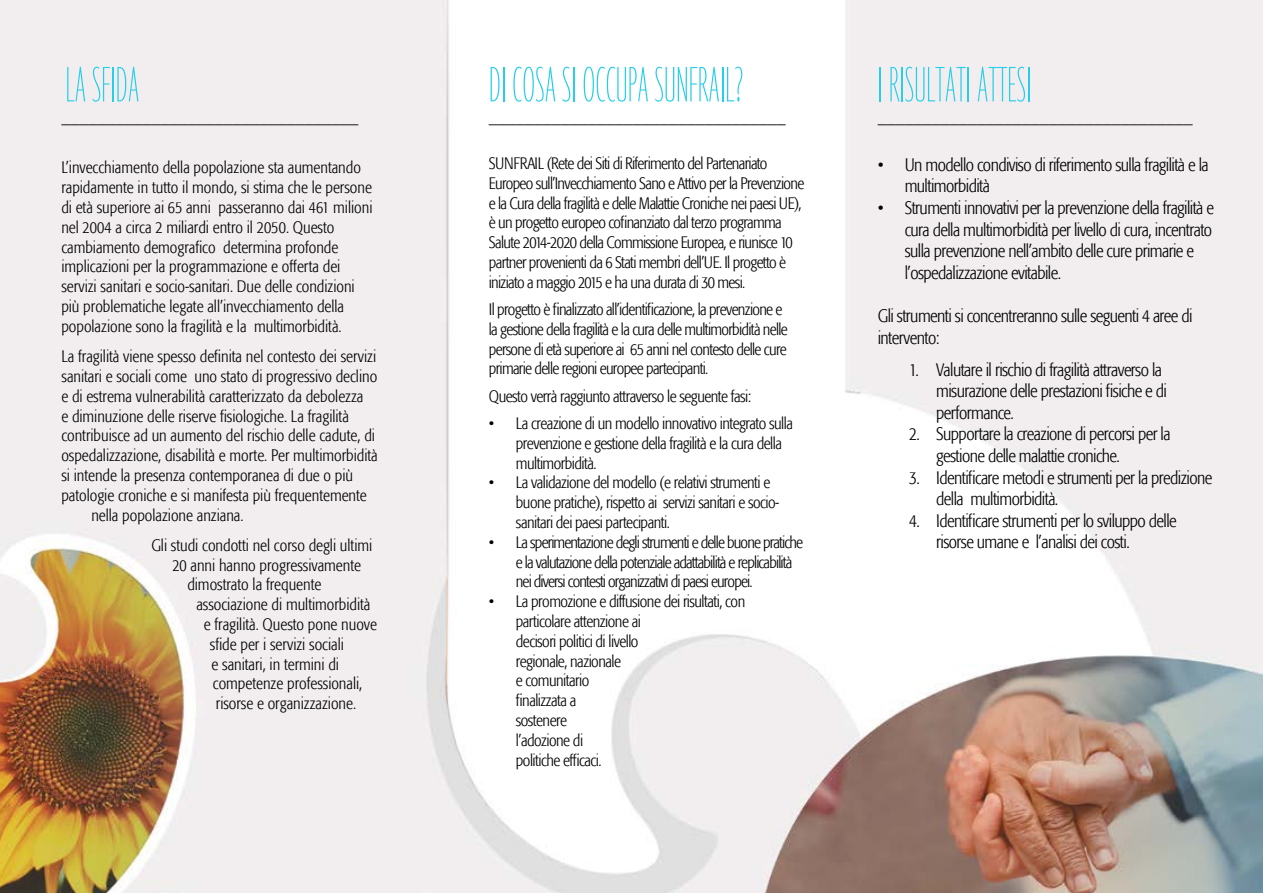
<style>
.page{position:relative;width:1263px;height:893px;background:#fff}
.page>*{position:absolute;margin:0;border:0;box-sizing:border-box;transform-origin:0 0}
.t1{font:100 ultra-condensed 54px "Agenda";color:#25ceea}
.t2{font:300 condensed 18px/21.6px "Formata";letter-spacing:-.03em;color:#000}
.t3{font:18px "Times";color:#000}
.t4{font:300 condensed 16.5px/19.8px "Formata";color:#000}
.t5{font:300 condensed 16.5px/19.8px "Formata";letter-spacing:-.03em;color:#000}
.t6{font:300 condensed 16.5px/19.8px "Formata";letter-spacing:-.05em;color:#000}
</style>
<div class="page">
<img style="left:0;top:0;width:1263px;height:893px">
<h1 class="t1" style="left:65px;top:58px;width:75px">LA SFIDA</h1>
<p class="t3" style="left:61px;top:100px;width:298px">_________________________________</p>
<p class="t4" style="left:61px;top:158px;width:313px">L’invecchiamento della popolazione sta aumentando rapidamente in tutto il mondo, si stima che le persone di età superiore ai 65 anni passeranno dai 461 milioni nel 2004 a circa 2 miliardi entro il 2050. Questo cambiamento demografico determina profonde implicazioni per la programmazione e offerta dei servizi sanitari e socio-sanitari. Due delle condizioni più problematiche legate all’invecchiamento della popolazione sono la fragilità e la multimorbidità.</p>
<p class="t4" style="left:61px;top:347px;width:316px">La fragilità viene spesso definita nel contesto dei servizi</p>
<p class="t4" style="left:61px;top:366px;width:317px">sanitari e sociali come uno stato di progressivo declino</p>
<p class="t4" style="left:61px;top:386px;width:304px">e di estrema vulnerabilità caratterizzato da debolezza</p>
<p class="t4" style="left:61px;top:406px;width:289px">e diminuzione delle riserve fisiologiche. La fragilità</p>
<p class="t4" style="left:61px;top:426px;width:315px">contribuisce ad un aumento del rischio delle cadute, di</p>
<p class="t4" style="left:61px;top:446px;width:318px">ospedalizzazione, disabilità e morte. Per multimorbidità</p>
<p class="t4" style="left:61px;top:465px;width:293px">si intende la presenza contemporanea di due o più</p>
<p class="t4" style="left:61px;top:485px;width:307px">patologie croniche e si manifesta più frequentemente</p>
<p class="t4" style="left:91px;top:505px;width:154px">nella popolazione anziana.</p>
<p class="t4" style="left:151px;top:535px;width:222px">Gli studi condotti nel corso degli ultimi</p>
<p class="t4" style="left:172px;top:555px;width:190px">20 anni hanno progressivamente</p>
<p class="t4" style="left:187px;top:575px;width:136px">dimostrato la frequente</p>
<p class="t4" style="left:196px;top:595px;width:176px">associazione di multimorbidità</p>
<p class="t4" style="left:204px;top:615px;width:175px">e fragilità. Questo pone nuove</p>
<p class="t4" style="left:210px;top:634px;width:135px">sfide per i servizi sociali</p>
<p class="t4" style="left:211px;top:654px;width:129px">e sanitari, in termini di</p>
<p class="t4" style="left:213px;top:674px;width:151px">competenze professionali,</p>
<p class="t4" style="left:216px;top:694px;width:142px">risorse e organizzazione.</p>
<h1 class="t1" style="left:489px;top:58px;width:256px">DI COSA SI OCCUPA SUNFRAIL?</h1>
<p class="t3" style="left:489px;top:100px;width:298px">_________________________________</p>
<p class="t5" style="left:489px;top:153px;width:317px">SUNFRAIL (Rete dei Siti di Riferimento del Partenariato Europeo sull’Invecchiamento Sano e Attivo per la Prevenzione e la Cura della fragilità e delle Malattie Croniche nei paesi UE), è un progetto europeo cofinanziato dal terzo programma Salute 2014-2020 della Commissione Europea, e riunisce 10 partner provenienti da 6 Stati membri dell’UE. Il progetto è iniziato a maggio 2015 e ha una durata di 30 mesi.</p>
<p class="t5" style="left:489px;top:300px;width:300px">Il progetto è finalizzato all’identificazione, la prevenzione e la gestione della fragilità e la cura delle multimorbidità nelle persone di età superiore ai 65 anni nel contesto delle cure primarie delle regioni europee partecipanti.</p>
<p class="t5" style="left:489px;top:386px;width:264px">Questo verrà raggiunto attraverso le seguente fasi:</p>
<p class="t5" style="left:516px;top:414px;width:278px;text-indent:-27px">• La creazione di un modello innovativo integrato sulla prevenzione e gestione della fragilità e la cura della multimorbidità.</p>
<p class="t5" style="left:516px;top:473px;width:265px;text-indent:-27px">• La validazione del modello (e relativi strumenti e buone pratiche), rispetto ai servizi sanitari e socio&shy;sanitari dei paesi partecipanti.</p>
<p class="t6" style="left:516px;top:532px;width:289px;text-indent:-27px">• La sperimentazione degli strumenti e delle buone pratiche e la valutazione della potenziale adattabilità e replicabilità nei diversi contesti organizzativi di paesi europei.</p>
<p class="t5" style="left:516px;top:592px;width:231px;text-indent:-27px">• La promozione e diffusione dei risultati, con particolare attenzione ai<br>decisori politici di livello<br>regionale, nazionale<br>e comunitario<br>finalizzata a<br>sostenere<br>l’adozione di<br>politiche efficaci.</p>
<h1 class="t1" style="left:878px;top:58px;width:155px">I RISULTATI ATTESI</h1>
<p class="t3" style="left:878px;top:100px;width:316px">___________________________________</p>
<p class="t2" style="left:905px;top:154px;width:305px;text-indent:-27px">• Un modello condiviso di riferimento sulla fragilità e la multimorbidità</p>
<p class="t2" style="left:905px;top:197px;width:311px;text-indent:-27px">• Strumenti innovativi per la prevenzione della fragilità e cura della multimorbidità per livello di cura, incentrato sulla prevenzione nell’ambito delle cure primarie e l’ospedalizzazione evitabile.</p>
<p class="t2" style="left:878px;top:305px;width:316px">Gli strumenti si concentreranno sulle seguenti 4 aree di intervento:</p>
<p class="t2" style="left:936px;top:359px;width:232px;text-indent:-27px">1. Valutare il rischio di fragilità attraverso la misurazione delle prestazioni fisiche e di performance.</p>
<p class="t2" style="left:936px;top:424px;width:236px;text-indent:-27px">2. Supportare la creazione di percorsi per la gestione delle malattie croniche.</p>
<p class="t2" style="left:936px;top:467px;width:278px;text-indent:-27px">3. Identificare metodi e strumenti per la predizione della multimorbidità.</p>
<p class="t2" style="left:936px;top:510px;width:242px;text-indent:-27px">4. Identificare strumenti per lo sviluppo delle risorse umane e l’analisi dei costi.</p>
</div>
